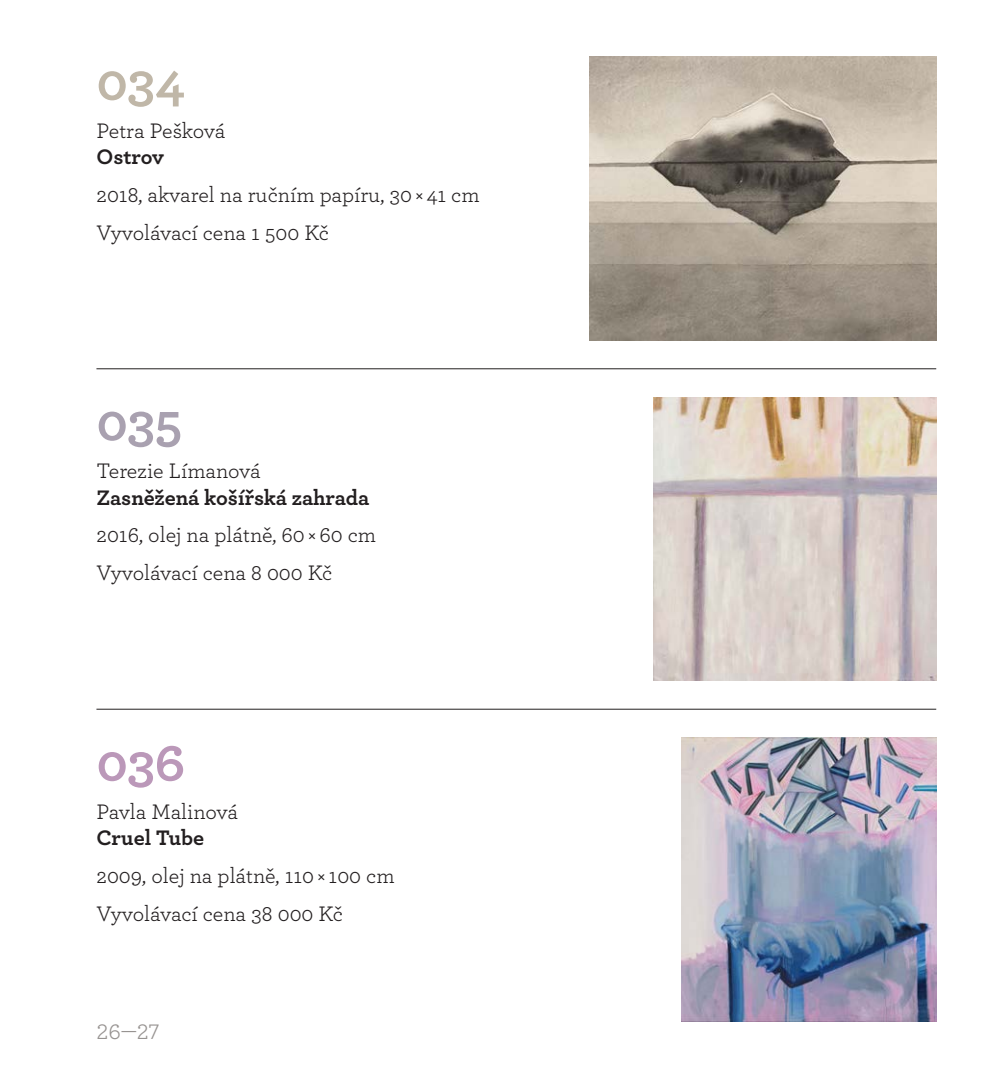
<style>
.page{position:relative;width:993px;height:1078px;background:#fff}
.page>*{position:absolute;margin:0;border:0;box-sizing:border-box;transform-origin:0 0}
.t1{font:700 54px "Archer";color:#bb98b9}
.t2{font:700 54px "Archer";color:#a9a1b0}
.t3{font:700 54px "Archer";color:#c0b7a8}
.t4{font:22px/37.8px "Archer";color:#231f20}
.t5{font:700 22px "Archer";letter-spacing:-.005em;color:#231f20}
.t6{font:22px "Archer";color:#979391}
</style>
<div class="page">
<img style="left:589px;top:57px;width:346px;height:283px">
<img style="left:653px;top:397px;width:282px;height:283px">
<img style="left:681px;top:737px;width:254px;height:283px">
<hr style="left:96px;top:368px;width:839px;height:1px;background:#231f20">
<hr style="left:96px;top:708px;width:839px;height:1px;background:#231f20">
<h1 class="t3" style="left:96px;top:39px;width:90px">034</h1>
<p class="t4" style="left:96px;top:110px;width:130px">Petra Pešková</p>
<p class="t5" style="left:96px;top:139px;width:69px">Ostrov</p>
<p class="t4" style="left:96px;top:175px;width:384px">2018, akvarel na ručním papíru, 30 × 41 cm<br>Vyvolávací cena 1 500 Kč</p>
<h1 class="t2" style="left:96px;top:379px;width:87px">035</h1>
<p class="t4" style="left:96px;top:451px;width:166px">Terezie Límanová</p>
<p class="t5" style="left:96px;top:480px;width:274px">Zasněžená košířská zahrada</p>
<p class="t4" style="left:96px;top:515px;width:281px">2016, olej na plátně, 60 × 60 cm<br>Vyvolávací cena 8 000 Kč</p>
<h1 class="t1" style="left:96px;top:720px;width:90px">036</h1>
<p class="t4" style="left:96px;top:791px;width:143px">Pavla Malinová</p>
<p class="t5" style="left:96px;top:820px;width:109px">Cruel Tube</p>
<p class="t4" style="left:96px;top:855px;width:300px">2009, olej na plátně, 110 × 100 cm<br>Vyvolávací cena 38 000 Kč</p>
<p class="t6" style="left:96px;top:1016px;width:65px">26—27</p>
</div>
